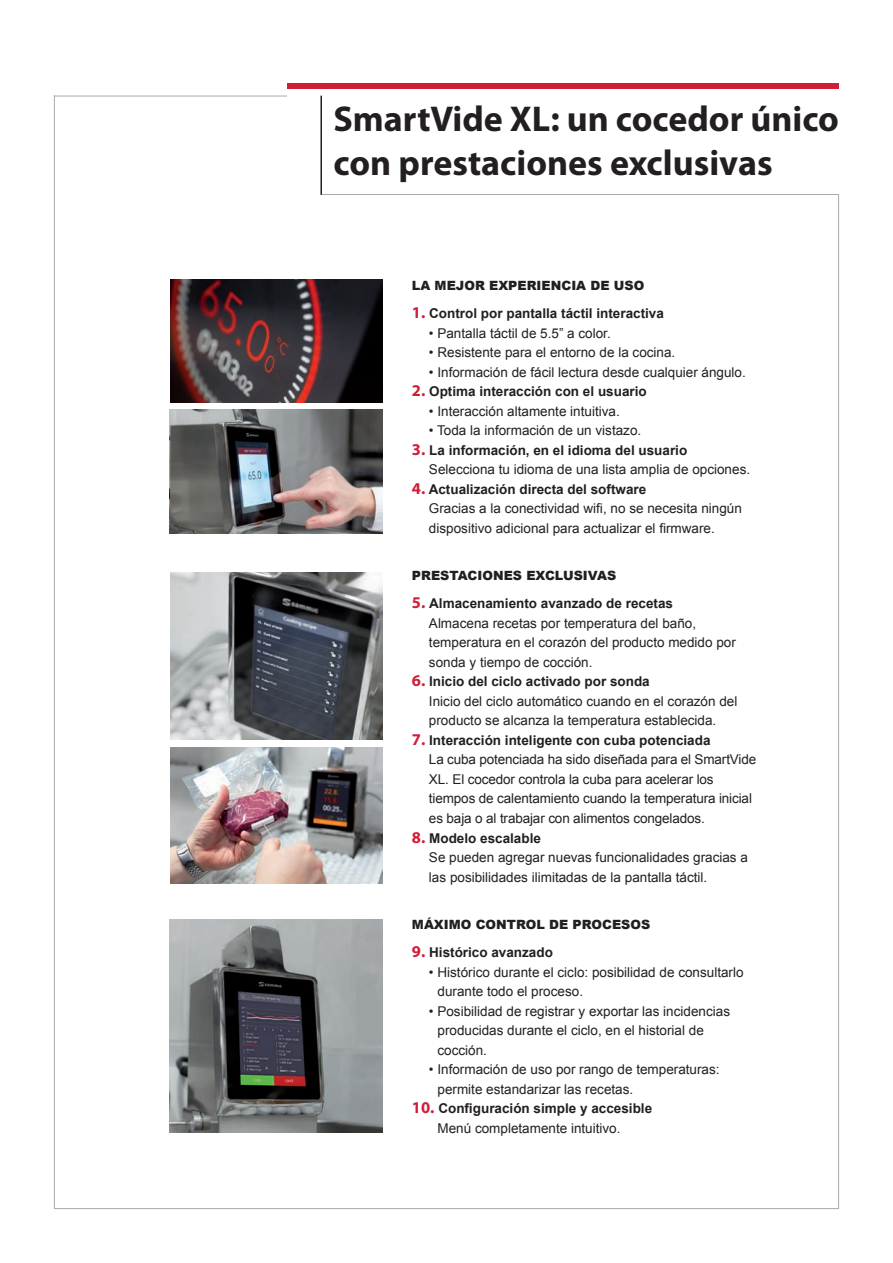
<style>
.page{position:relative;width:893px;height:1263px;background:#fff}
.page>*{position:absolute;margin:0;border:0;box-sizing:border-box;transform-origin:0 0}
.t1{font:700 36px/43.2px "Myriad Pro";color:#231f20}
.t2{font:13.5px/19.5px "Arial";color:#231f20}
.t3{font:700 13.5px/19.5px "Arial";color:#231f20;text-align:center}
.t4{font:900 12.75px "Arial";color:#231f20}
.s1{font-family:"Myriad Pro";font-size:16.5px;color:#d01e39}
.s2{font-family:"Myriad Pro";font-weight:700;font-size:16.5px;color:#d01e39}
.s3{font-weight:700}
.s4{font-weight:400}
</style>
<div class="page">
<hr style="left:54px;top:95px;width:1px;height:1113px;background:#a8a9ad">
<hr style="left:838px;top:194px;width:1px;height:1014px;background:#a8a9ad">
<div style="left:287px;top:83px;width:552px;height:5px;background:#d01e39"></div>
<hr style="left:55px;top:96px;width:232px;height:1px;background:#a8a9ad">
<hr style="left:54px;top:1208px;width:785px;height:1px;background:#a8a9ad">
<hr style="left:321px;top:194px;width:518px;height:1px;background:#a8a9ad">
<hr style="left:320px;top:96px;width:2px;height:99px;background:#231f20">
<img style="left:170px;top:279px;width:212px;height:123px">
<img style="left:170px;top:572px;width:212px;height:168px">
<img style="left:170px;top:410px;width:212px;height:123px">
<img style="left:170px;top:747px;width:212px;height:136px">
<img style="left:170px;top:919px;width:212px;height:213px">
<h1 class="t1" style="left:333px;top:96px;width:507px">SmartVide XL: un cocedor único con prestaciones exclusivas</h1>
<p class="t4" style="left:412px;top:277px;width:234px">LA MEJOR EXPERIENCIA DE USO</p>
<p class="t3" style="left:412px;top:304px;width:254px"><span class="s1">1.</span> Control por pantalla táctil interactiva</p>
<p class="t2" style="left:429px;top:324px;width:183px">• Pantalla táctil de 5.5” a color.</p>
<p class="t2" style="left:429px;top:343px;width:248px">• Resistente para el entorno de la cocina.</p>
<p class="t2" style="left:429px;top:363px;width:318px">• Información de fácil lectura desde cualquier ángulo.</p>
<p class="t3" style="left:412px;top:382px;width:236px"><span class="s1">2.</span> Optima interacción con el usuario</p>
<p class="t2" style="left:429px;top:402px;width:192px">• Interacción altamente intuitiva.</p>
<p class="t2" style="left:429px;top:421px;width:214px">• Toda la información de un vistazo.</p>
<p class="t2" style="left:429px;top:441px;width:323px;text-indent:-17px"><span class="s2">3.</span> <span class="s3">La información, en el idioma del usuario<br></span>Selecciona tu idioma de una lista amplia de opciones.</p>
<p class="t2" style="left:429px;top:480px;width:314px;text-indent:-17px"><span class="s2">4.</span> <span class="s3">Actualización directa del software<br></span>Gracias a la conectividad wifi, no se necesita ningún dispositivo adicional para actualizar el firmware.</p>
<p class="t4" style="left:412px;top:567px;width:206px">PRESTACIONES EXCLUSIVAS</p>
<p class="t2" style="left:429px;top:594px;width:308px;text-indent:-17px"><span class="s2">5.</span> <span class="s3">Almacenamiento avanzado de recetas </span>Almacena recetas por temperatura del baño, temperatura en el corazón del producto medido por sonda y tiempo de cocción.</p>
<p class="t2" style="left:429px;top:672px;width:310px;text-indent:-17px"><span class="s2">6.</span> <span class="s3">Inicio del ciclo activado por sonda<br></span>Inicio del ciclo automático cuando en el corazón del producto se alcanza la temperatura establecida.</p>
<p class="t2" style="left:429px;top:731px;width:329px;text-indent:-17px"><span class="s2">7.</span> <span class="s3">Interacción inteligente con cuba potenciada<br></span>La cuba potenciada ha sido diseñada para el SmartVide XL. El cocedor controla la cuba para acelerar los tiempos de calentamiento cuando la temperatura inicial es baja o al trabajar con alimentos congelados.</p>
<p class="t2" style="left:429px;top:828px;width:320px;text-indent:-17px"><span class="s2">8.</span> <span class="s3">Modelo escalable<br></span>Se pueden agregar nuevas funcionalidades gracias a las posibilidades ilimitadas de la pantalla táctil.</p>
<p class="t4" style="left:412px;top:915px;width:240px">MÁXIMO CONTROL DE PROCESOS</p>
<p class="t3" style="left:412px;top:943px;width:142px"><span class="s1">9.</span> Histórico avanzado</p>
<p class="t2" style="left:437px;top:962px;width:308px;text-indent:-9px">• Histórico durante el ciclo: posibilidad de consultarlo durante todo el proceso.</p>
<p class="t2" style="left:437px;top:1001px;width:294px;text-indent:-9px">• Posibilidad de registrar y exportar las incidencias producidas durante el ciclo, en el historial de cocción.</p>
<p class="t2" style="left:437px;top:1060px;width:284px;text-indent:-9px">• Información de uso por rango de temperaturas: permite estandarizar las recetas.</p>
<p class="t3" style="left:412px;top:1099px;width:242px"><span class="s1">10.</span> Configuración simple y accesible<br><span class="s4">Menú completamente intuitivo.</span></p>
</div>
